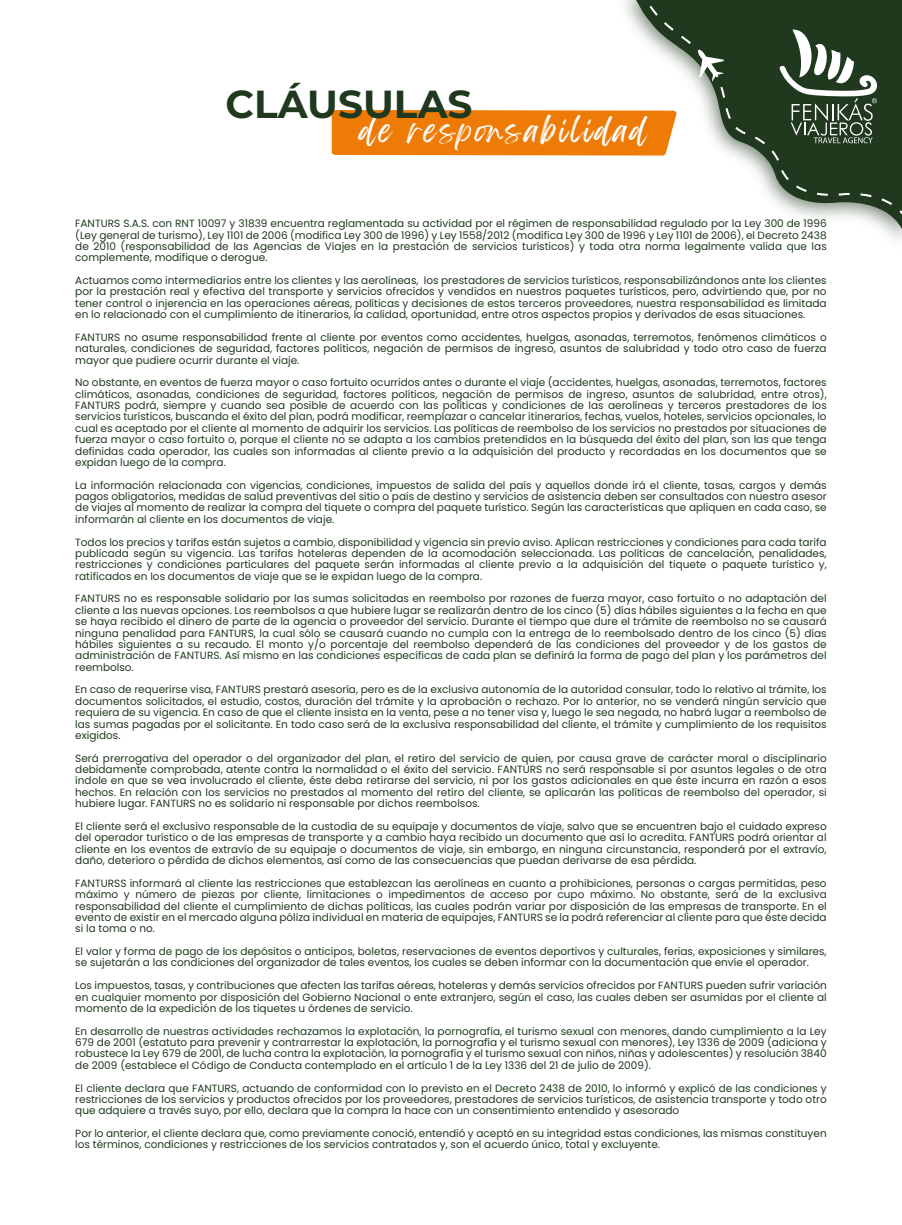
<style>
.page{position:relative;width:902px;height:1225px;background:#fff}
.page>*{position:absolute;margin:0;border:0;box-sizing:border-box;transform-origin:0 0}
.t1{font:700 39.02px "Montserrat";color:#20391e}
.t2{font:28.61px "Feeling Passionate";letter-spacing:.1em;color:#fff}
.t3{font:10.5px/11.4px "Poppins";color:#20391e;text-align:justify}
</style>
<div class="page">
<svg style="left:633px;top:0;width:268px;height:236px"></svg>
<svg style="left:637px;top:0;width:264px;height:220px;fill:#20391e"></svg>
<svg style="left:697px;top:49px;width:26px;height:32px"></svg>
<div style="left:331px;top:110px;width:346px;height:46px;background:#ee7b06"></div>
<h1 class="t1" style="left:225px;top:76px;width:248px">CLÁUSULAS</h1>
<h2 class="t2" style="left:360px;top:108px;width:288px">de responsabilidad</h2>
<p class="t3" style="left:75px;top:218px;width:752px">FANTURS S.A.S. con RNT 10097 y 31839 encuentra reglamentada su actividad por el régimen de responsabilidad regulado por la Ley 300 de 1996 (Ley general de turismo), Ley 1101 de 2006 (modifica Ley 300 de 1996) y Ley 1558/2012 (modifica Ley 300 de 1996 y Ley 1101 de 2006), el Decreto 2438 de 2010 (responsabilidad de las Agencias de Viajes en la prestación de servicios turísticos) y toda otra norma legalmente valida que las complemente, modifique o derogue.</p>
<p class="t3" style="left:75px;top:275px;width:752px">Actuamos como intermediarios entre los clientes y las aerolíneas, los prestadores de servicios turísticos, responsabilizándonos ante los clientes por la prestación real y efectiva del transporte y servicios ofrecidos y vendidos en nuestros paquetes turísticos, pero, advirtiendo que, por no tener control o injerencia en las operaciones aéreas, políticas y decisiones de estos terceros proveedores, nuestra responsabilidad es limitada en lo relacionado con el cumplimiento de itinerarios, la calidad, oportunidad, entre otros aspectos propios y derivados de esas situaciones.</p>
<p class="t3" style="left:75px;top:332px;width:752px">FANTURS no asume responsabilidad frente al cliente por eventos como accidentes, huelgas, asonadas, terremotos, fenómenos climáticos o naturales, condiciones de seguridad, factores políticos, negación de permisos de ingreso, asuntos de salubridad y todo otro caso de fuerza mayor que pudiere ocurrir durante el viaje.</p>
<p class="t3" style="left:75px;top:377px;width:752px">No obstante, en eventos de fuerza mayor o caso fortuito ocurridos antes o durante el viaje (accidentes, huelgas, asonadas, terremotos, factores climáticos, asonadas, condiciones de seguridad, factores políticos, negación de permisos de ingreso, asuntos de salubridad, entre otros), FANTURS podrá, siempre y cuando sea posible de acuerdo con las políticas y condiciones de las aerolíneas y terceros prestadores de los servicios turísticos, buscando el éxito del plan, podrá modificar, reemplazar o cancelar itinerarios, fechas, vuelos, hoteles, servicios opcionales, lo cual es aceptado por el cliente al momento de adquirir los servicios. Las políticas de reembolso de los servicios no prestados por situaciones de fuerza mayor o caso fortuito o, porque el cliente no se adapta a los cambios pretendidos en la búsqueda del éxito del plan, son las que tenga definidas cada operador, las cuales son informadas al cliente previo a la adquisición del producto y recordadas en los documentos que se expidan luego de la compra.</p>
<p class="t3" style="left:75px;top:479px;width:752px">La información relacionada con vigencias, condiciones, impuestos de salida del país y aquellos donde irá el cliente, tasas, cargos y demás pagos obligatorios, medidas de salud preventivas del sitio o país de destino y servicios de asistencia deben ser consultados con nuestro asesor de viajes al momento de realizar la compra del tiquete o compra del paquete turístico. Según las características que apliquen en cada caso, se informarán al cliente en los documentos de viaje.</p>
<p class="t3" style="left:75px;top:536px;width:752px">Todos los precios y tarifas están sujetos a cambio, disponibilidad y vigencia sin previo aviso. Aplican restricciones y condiciones para cada tarifa publicada según su vigencia. Las tarifas hoteleras dependen de la acomodación seleccionada. Las políticas de cancelación, penalidades, restricciones y condiciones particulares del paquete serán informadas al cliente previo a la adquisición del tiquete o paquete turístico y, ratificados en los documentos de viaje que se le expidan luego de la compra.</p>
<p class="t3" style="left:75px;top:593px;width:752px">FANTURS no es responsable solidario por las sumas solicitadas en reembolso por razones de fuerza mayor, caso fortuito o no adaptación del cliente a las nuevas opciones. Los reembolsos a que hubiere lugar se realizarán dentro de los cinco (5) días hábiles siguientes a la fecha en que se haya recibido el dinero de parte de la agencia o proveedor del servicio. Durante el tiempo que dure el trámite de reembolso no se causará ninguna penalidad para FANTURS, la cual sólo se causará cuando no cumpla con la entrega de lo reembolsado dentro de los cinco (5) días hábiles siguientes a su recaudo. El monto y/o porcentaje del reembolso dependerá de las condiciones del proveedor y de los gastos de administración de FANTURS. Así mismo en las condiciones específicas de cada plan se definirá la forma de pago del plan y los parámetros del reembolso.</p>
<p class="t3" style="left:75px;top:684px;width:752px">En caso de requerirse visa, FANTURS prestará asesoría, pero es de la exclusiva autonomía de la autoridad consular, todo lo relativo al trámite, los documentos solicitados, el estudio, costos, duración del trámite y la aprobación o rechazo. Por lo anterior, no se venderá ningún servicio que requiera de su vigencia. En caso de que el cliente insista en la venta, pese a no tener visa y, luego le sea negada, no habrá lugar a reembolso de las sumas pagadas por el solicitante. En todo caso será de la exclusiva responsabilidad del cliente, el trámite y cumplimiento de los requisitos exigidos.</p>
<p class="t3" style="left:75px;top:752px;width:752px">Será prerrogativa del operador o del organizador del plan, el retiro del servicio de quien, por causa grave de carácter moral o disciplinario debidamente comprobada, atente contra la normalidad o el éxito del servicio. FANTURS no será responsable sí por asuntos legales o de otra índole en que se vea involucrado el cliente, éste deba retirarse del servicio, ni por los gastos adicionales en que éste incurra en razón a esos hechos. En relación con los servicios no prestados al momento del retiro del cliente, se aplicarán las políticas de reembolso del operador, si hubiere lugar. FANTURS no es solidario ni responsable por dichos reembolsos.</p>
<p class="t3" style="left:75px;top:821px;width:752px">El cliente será el exclusivo responsable de la custodia de su equipaje y documentos de viaje, salvo que se encuentren bajo el cuidado expreso del operador turístico o de las empresas de transporte y a cambio haya recibido un documento que así lo acredita. FANTURS podrá orientar al cliente en los eventos de extravío de su equipaje o documentos de viaje, sin embargo, en ninguna circunstancia, responderá por el extravío, daño, deterioro o pérdida de dichos elementos, así como de las consecuencias que puedan derivarse de esa pérdida.</p>
<p class="t3" style="left:75px;top:877px;width:752px">FANTURSS informará al cliente las restricciones que establezcan las aerolíneas en cuanto a prohibiciones, personas o cargas permitidas, peso máximo y número de piezas por cliente, limitaciones o impedimentos de acceso por cupo máximo. No obstante, será de la exclusiva responsabilidad del cliente el cumplimiento de dichas políticas, las cuales podrán variar por disposición de las empresas de transporte. En el evento de existir en el mercado alguna póliza individual en materia de equipajes, FANTURS se la podrá referenciar al cliente para que éste decida si la toma o no.</p>
<p class="t3" style="left:75px;top:946px;width:752px">El valor y forma de pago de los depósitos o anticipos, boletas, reservaciones de eventos deportivos y culturales, ferias, exposiciones y similares, se sujetarán a las condiciones del organizador de tales eventos, los cuales se deben informar con la documentación que envíe el operador.</p>
<p class="t3" style="left:75px;top:980px;width:752px">Los impuestos, tasas, y contribuciones que afecten las tarifas aéreas, hoteleras y demás servicios ofrecidos por FANTURS pueden sufrir variación en cualquier momento por disposición del Gobierno Nacional o ente extranjero, según el caso, las cuales deben ser asumidas por el cliente al momento de la expedición de los tiquetes u órdenes de servicio.</p>
<p class="t3" style="left:75px;top:1025px;width:752px">En desarrollo de nuestras actividades rechazamos la explotación, la pornografía, el turismo sexual con menores, dando cumplimiento a la Ley 679 de 2001 (estatuto para prevenir y contrarrestar la explotación, la pornografía y el turismo sexual con menores), Ley 1336 de 2009 (adiciona y robustece la Ley 679 de 2001, de lucha contra la explotación, la pornografía y el turismo sexual con niños, niñas y adolescentes) y resolución 3840 de 2009 (establece el Código de Conducta contemplado en el artículo 1 de la Ley 1336 del 21 de julio de 2009).</p>
<p class="t3" style="left:75px;top:1082px;width:752px">El cliente declara que FANTURS, actuando de conformidad con lo previsto en el Decreto 2438 de 2010, lo informó y explicó de las condiciones y restricciones de los servicios y productos ofrecidos por los proveedores, prestadores de servicios turísticos, de asistencia transporte y todo otro que adquiere a través suyo, por ello, declara que la compra la hace con un consentimiento entendido y asesorado</p>
<p class="t3" style="left:75px;top:1128px;width:752px">Por lo anterior, el cliente declara que, como previamente conoció, entendió y aceptó en su integridad estas condiciones, las mismas constituyen los términos, condiciones y restricciones de los servicios contratados y, son el acuerdo único, total y excluyente.</p>
</div>
